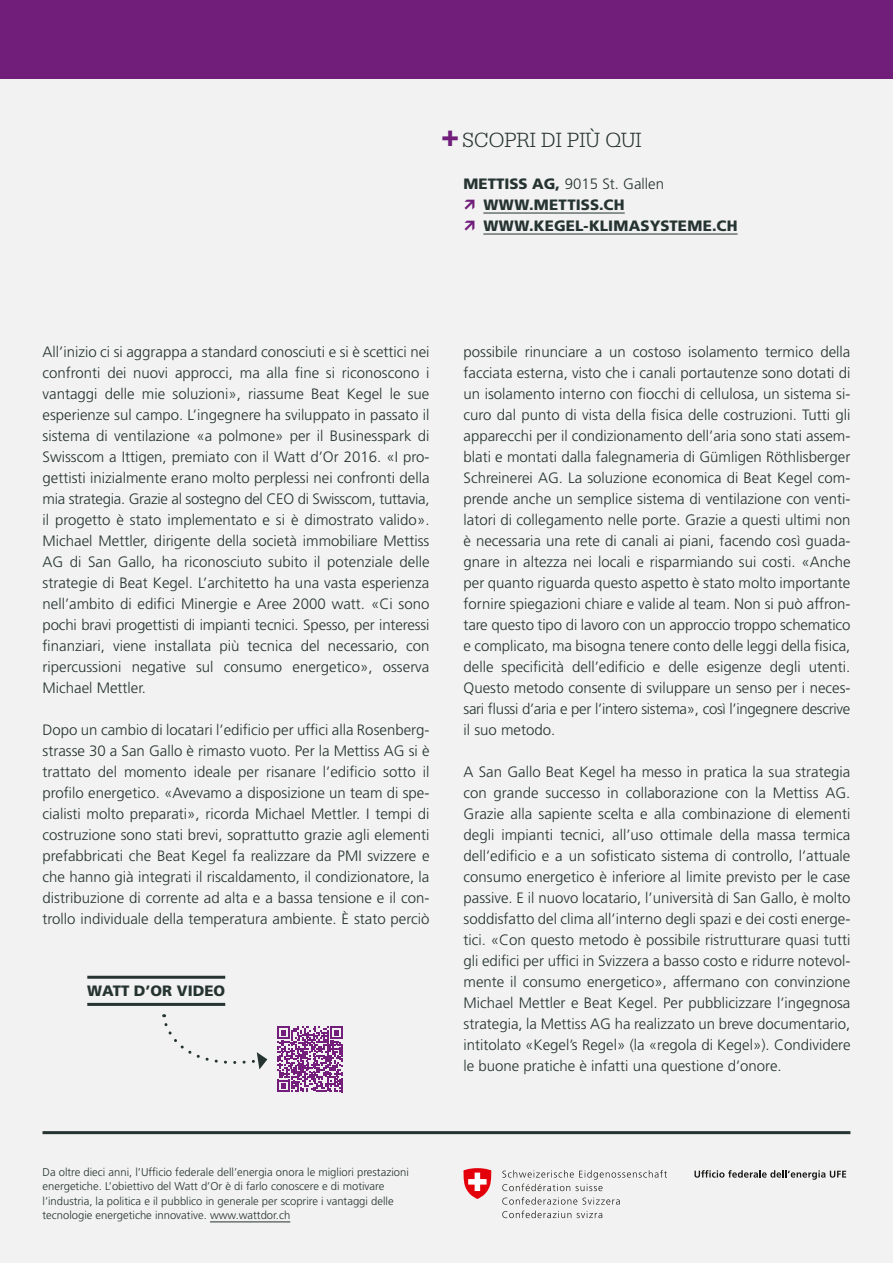
<style>
.page{position:relative;width:893px;height:1263px;background:#f1f2f1}
.page>*{position:absolute;margin:0;border:0;box-sizing:border-box;transform-origin:0 0}
.t1{font:300 21.75px "Serifa Std";color:#253331}
.t2{font:300 15px/21px "Frutiger LT Std";color:#253331;text-align:justify}
.t3{font:900 15px/21px "Frutiger LT Std";letter-spacing:.01em;color:#253331}
.t4{font:300 11.25px/14.2px "Frutiger LT Std";color:#253331}
.s1{font-family:"Frutiger LT Std";font-weight:900;font-size:30.3px;color:#711e7a}
.s2{font-weight:300}
</style>
<div class="page">
<div style="left:0;top:0;width:893px;height:78px;background:#711e7a"></div>
<hr style="left:43px;top:1131px;width:807px;height:3px;background:#253331">
<hr style="left:87px;top:976px;width:138px;height:3px;background:#253331">
<hr style="left:87px;top:1003px;width:138px;height:3px;background:#253331">
<svg style="left:162px;top:1014px;width:105px;height:55px"></svg>
<svg style="left:694px;top:1170px;width:152px;height:10px"></svg>
<svg style="left:502px;top:1170px;width:165px;height:21px"></svg>
<svg style="left:502px;top:1197px;width:118px;height:21px"></svg>
<svg style="left:463px;top:1168px;width:29px;height:31px"></svg>
<hr style="left:210px;top:1221px;width:80px;height:1px;background:#253331">
<hr style="left:483px;top:213px;width:142px;height:1px;background:#253331">
<hr style="left:483px;top:234px;width:255px;height:1px;background:#253331">
<svg style="left:277px;top:1026px;width:66px;height:66px"></svg>
<h1 class="t1" style="left:441px;top:128px;width:202px"><span class="s1">+</span> SCOPRI DI PIÙ QUI</h1>
<p class="t3" style="left:483px;top:173px;width:256px;text-indent:-20px">METTISS AG, <span class="s2">9015 St. Gallen<br></span>WWW.METTISS.CH<br>WWW.KEGEL-KLIMASYSTEME.CH</p>
<p class="t2" style="left:43px;top:342px;width:388px">All’inizio ci si aggrappa a standard conosciuti e si è scettici nei confronti dei nuovi approcci, ma alla fine si riconoscono i vantaggi delle mie soluzioni», riassume Beat Kegel le sue esperienze sul campo. L’ingegnere ha sviluppato in passato il sistema di ventilazione «a polmone» per il Businesspark di Swisscom a Ittigen, premiato con il Watt d’Or 2016. «I pro&shy;gettisti inizialmente erano molto perplessi nei confronti della mia strategia. Grazie al sostegno del CEO di Swisscom, tuttavia, il progetto è stato implementato e si è dimostrato valido».<br>Michael Mettler, dirigente della società immobiliare Mettiss AG di San Gallo, ha riconosciuto subito il potenziale delle strategie di Beat Kegel. L’architetto ha una vasta esperienza nell’ambito di edifici Minergie e Aree 2000 watt. «Ci sono pochi bravi progettisti di impianti tecnici. Spesso, per interessi finanziari, viene installata più tecnica del necessario, con ripercussioni negative sul consumo energetico», osserva Michael Mettler.</p>
<p class="t2" style="left:43px;top:720px;width:388px">Dopo un cambio di locatari l’edificio per uffici alla Rosenberg&shy;strasse 30 a San Gallo è rimasto vuoto. Per la Mettiss AG si è trattato del momento ideale per risanare l’edificio sotto il profilo energetico. «Avevamo a disposizione un team di spe&shy;cialisti molto preparati», ricorda Michael Mettler. I tempi di costruzione sono stati brevi, soprattutto grazie agli elementi prefabbricati che Beat Kegel fa realizzare da PMI svizzere e che hanno già integrati il riscaldamento, il condizionatore, la distribuzione di corrente ad alta e a bassa tensione e il con&shy;trollo individuale della temperatura ambiente. È stato perciò</p>
<p class="t3" style="left:87px;top:981px;width:139px">WATT D’OR VIDEO</p>
<p class="t2" style="left:463px;top:342px;width:388px">possibile rinunciare a un costoso isolamento termico della facciata esterna, visto che i canali portautenze sono dotati di un isolamento interno con fiocchi di cellulosa, un sistema si&shy;curo dal punto di vista della fisica delle costruzioni. Tutti gli apparecchi per il condizionamento dell’aria sono stati assem&shy;blati e montati dalla falegnameria di Gümligen Röthlisberger Schreinerei AG. La soluzione economica di Beat Kegel com&shy;prende anche un semplice sistema di ventilazione con venti&shy;latori di collegamento nelle porte. Grazie a questi ultimi non è necessaria una rete di canali ai piani, facendo così guada&shy;gnare in altezza nei locali e risparmiando sui costi. «Anche per quanto riguarda questo aspetto è stato molto importante fornire spiegazioni chiare e valide al team. Non si può affron&shy;tare questo tipo di lavoro con un approccio troppo schematico e complicato, ma bisogna tenere conto delle leggi della fisica, delle specificità dell’edificio e delle esigenze degli utenti.<br>Questo metodo consente di sviluppare un senso per i neces&shy;sari flussi d’aria e per l’intero sistema», così l’ingegnere descrive il suo metodo.</p>
<p class="t2" style="left:463px;top:762px;width:388px">A San Gallo Beat Kegel ha messo in pratica la sua strategia con grande successo in collaborazione con la Mettiss AG.<br>Grazie alla sapiente scelta e alla combinazione di elementi degli impianti tecnici, all’uso ottimale della massa termica dell’edificio e a un sofisticato sistema di controllo, l’attuale consumo energetico è inferiore al limite previsto per le case passive. E il nuovo locatario, l’università di San Gallo, è molto soddisfatto del clima all’interno degli spazi e dei costi energe&shy;tici. «Con questo metodo è possibile ristrutturare quasi tutti gli edifici per uffici in Svizzera a basso costo e ridurre notevol&shy;mente il consumo energetico», affermano con convinzione Michael Mettler e Beat Kegel. Per pubblicizzare l’ingegnosa strategia, la Mettiss AG ha realizzato un breve documentario, intitolato «Kegel’s Regel» (la «regola di Kegel»). Condividere le buone pratiche è infatti una questione d’onore.</p>
<p class="t4" style="left:43px;top:1165px;width:368px">Da oltre dieci anni, l’Ufficio federale dell’energia onora le migliori prestazioni energetiche. L’obiettivo del Watt d’Or è di farlo conoscere e di motivare l’industria, la politica e il pubblico in generale per scoprire i vantaggi delle tecnologie energetiche innovative. www.wattdor.ch</p>
</div>
